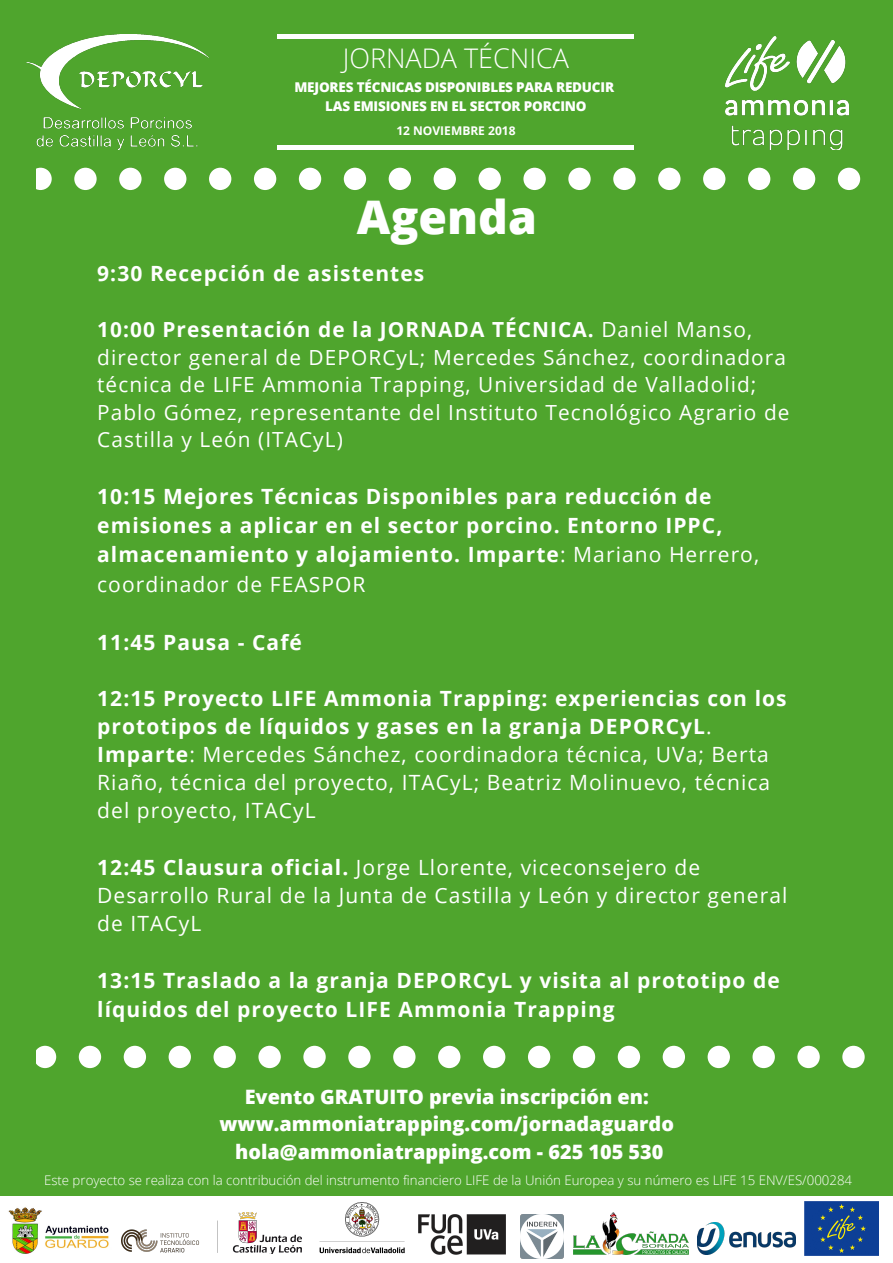
<style>
.page{position:relative;width:893px;height:1263px;background:#4fa52d}
.page>*{position:absolute;margin:0;border:0;box-sizing:border-box;transform-origin:0 0}
.t1{font:800 46.35px "Open Sans";color:#fff}
.t2{font:300 27px "Open Sans";color:#fff}
.t3{font:21px/28.1px "Open Sans";letter-spacing:.05em;color:#fff}
.t4{font:700 21px/29.2px "Open Sans";letter-spacing:.05em;color:#fff}
.t5{font:20.85px/27.6px "Open Sans";letter-spacing:.05em;color:#fff}
.t6{font:800 19.88px/27.6px "Open Sans";color:#fff;text-align:center}
.t7{font:800 13.5px/19.1px "Open Sans";letter-spacing:-.015em;color:#fff;text-align:center}
.t8{font:300 13.27px "Open Sans";color:#fff}
.t9{font:700 12px "Open Sans";color:#fff}
.s1{font-weight:700}
.s2{font-weight:400}
</style>
<div class="page">
<hr style="left:278px;top:145px;width:356px;height:4px;background:#fff">
<hr style="left:278px;top:35px;width:356px;height:4px;background:#fff">
<img style="left:726px;top:99px;width:122px;height:51px">
<div style="left:254px;top:168px;width:22px;height:22px;background:#fff;border-radius:50%"></div>
<div style="left:299px;top:168px;width:22px;height:22px;background:#fff;border-radius:50%"></div>
<div style="left:209px;top:168px;width:22px;height:22px;background:#fff;border-radius:50%"></div>
<div style="left:389px;top:168px;width:22px;height:22px;background:#fff;border-radius:50%"></div>
<svg style="left:36px;top:168px;width:16px;height:22px"></svg>
<div style="left:433px;top:168px;width:23px;height:22px;background:#fff;border-radius:50%"></div>
<div style="left:74px;top:168px;width:23px;height:22px;background:#fff;border-radius:50%"></div>
<div style="left:119px;top:168px;width:23px;height:22px;background:#fff;border-radius:50%"></div>
<div style="left:164px;top:168px;width:22px;height:22px;background:#fff;border-radius:50%"></div>
<div style="left:344px;top:168px;width:22px;height:22px;background:#fff;border-radius:50%"></div>
<div style="left:703px;top:168px;width:22px;height:22px;background:#fff;border-radius:50%"></div>
<div style="left:748px;top:168px;width:22px;height:22px;background:#fff;border-radius:50%"></div>
<div style="left:793px;top:168px;width:22px;height:22px;background:#fff;border-radius:50%"></div>
<div style="left:838px;top:168px;width:22px;height:22px;background:#fff;border-radius:50%"></div>
<div style="left:658px;top:168px;width:22px;height:22px;background:#fff;border-radius:50%"></div>
<div style="left:523px;top:168px;width:23px;height:22px;background:#fff;border-radius:50%"></div>
<div style="left:568px;top:168px;width:22px;height:22px;background:#fff;border-radius:50%"></div>
<div style="left:478px;top:168px;width:23px;height:22px;background:#fff;border-radius:50%"></div>
<div style="left:613px;top:168px;width:22px;height:22px;background:#fff;border-radius:50%"></div>
<div style="left:258px;top:1046px;width:23px;height:22px;background:#fff;border-radius:50%"></div>
<div style="left:303px;top:1046px;width:23px;height:22px;background:#fff;border-radius:50%"></div>
<div style="left:213px;top:1046px;width:23px;height:22px;background:#fff;border-radius:50%"></div>
<div style="left:393px;top:1046px;width:22px;height:22px;background:#fff;border-radius:50%"></div>
<svg style="left:36px;top:1046px;width:20px;height:22px"></svg>
<div style="left:438px;top:1046px;width:22px;height:22px;background:#fff;border-radius:50%"></div>
<div style="left:79px;top:1046px;width:22px;height:22px;background:#fff;border-radius:50%"></div>
<div style="left:124px;top:1046px;width:22px;height:22px;background:#fff;border-radius:50%"></div>
<div style="left:169px;top:1046px;width:22px;height:22px;background:#fff;border-radius:50%"></div>
<div style="left:348px;top:1046px;width:22px;height:22px;background:#fff;border-radius:50%"></div>
<div style="left:707px;top:1046px;width:23px;height:22px;background:#fff;border-radius:50%"></div>
<div style="left:752px;top:1046px;width:23px;height:22px;background:#fff;border-radius:50%"></div>
<div style="left:797px;top:1046px;width:22px;height:22px;background:#fff;border-radius:50%"></div>
<div style="left:842px;top:1046px;width:22px;height:22px;background:#fff;border-radius:50%"></div>
<div style="left:662px;top:1046px;width:23px;height:22px;background:#fff;border-radius:50%"></div>
<div style="left:528px;top:1046px;width:22px;height:22px;background:#fff;border-radius:50%"></div>
<div style="left:573px;top:1046px;width:22px;height:22px;background:#fff;border-radius:50%"></div>
<div style="left:483px;top:1046px;width:22px;height:22px;background:#fff;border-radius:50%"></div>
<div style="left:618px;top:1046px;width:22px;height:22px;background:#fff;border-radius:50%"></div>
<img style="left:27px;top:34px;width:181px;height:116px">
<img style="left:726px;top:37px;width:63px;height:53px">
<img style="left:796px;top:41px;width:50px;height:43px">
<div style="left:0;top:1196px;width:893px;height:67px;background:#fff"></div>
<img style="left:121px;top:1212px;width:180px;height:42px">
<img style="left:319px;top:1202px;width:86px;height:52px">
<img style="left:804px;top:1202px;width:74px;height:53px">
<img style="left:418px;top:1214px;width:88px;height:40px">
<img style="left:520px;top:1214px;width:43px;height:44px">
<img style="left:573px;top:1212px;width:115px;height:42px">
<img style="left:697px;top:1222px;width:98px;height:32px">
<img style="left:8px;top:1207px;width:101px;height:47px">
<p class="t2" style="left:343px;top:39px;width:228px">JORNADA TÉCNICA</p>
<p class="t7" style="left:294px;top:77px;width:321px">MEJORES TÉCNICAS DISPONIBLES PARA REDUCIR<br>LAS EMISIONES EN EL SECTOR PORCINO</p>
<p class="t9" style="left:396px;top:122px;width:121px">12 NOVIEMBRE 2018</p>
<h1 class="t1" style="left:357px;top:185px;width:182px">Agenda</h1>
<p class="t4" style="left:97px;top:258px;width:329px">9:30 Recepción de asistentes</p>
<p class="t5" style="left:97px;top:315px;width:694px"><span class="s1">10:00 Presentación de la JORNADA TÉCNICA.</span> Daniel Manso, director general de DEPORCyL; Mercedes Sánchez, coordinadora técnica de LIFE Ammonia Trapping, Universidad de Valladolid; Pablo Gómez, representante del Instituto Tecnológico Agrario de Castilla y León (ITACyL)</p>
<p class="t4" style="left:97px;top:481px;width:663px">10:15 Mejores Técnicas Disponibles para reducción de emisiones a aplicar en el sector porcino. Entorno IPPC, almacenamiento y alojamiento. Imparte<span class="s2">: Mariano Herrero, coordinador de FEASPOR</span></p>
<p class="t4" style="left:97px;top:627px;width:206px">11:45 Pausa - Café</p>
<p class="t3" style="left:97px;top:683px;width:691px"><span class="s1">12:15 Proyecto LIFE Ammonia Trapping: experiencias con los prototipos de líquidos y gases en la granja DEPORCyL</span>.<br><span class="s1">Imparte</span>: Mercedes Sánchez, coordinadora técnica, UVa; Berta Riaño, técnica del proyecto, ITACyL; Beatriz Molinuevo, técnica del proyecto, ITACyL</p>
<p class="t3" style="left:97px;top:852px;width:692px"><span class="s1">12:45 Clausura oficial.</span> Jorge Llorente, viceconsejero de<br>Desarrollo Rural de la Junta de Castilla y León y director general de ITACyL</p>
<p class="t4" style="left:97px;top:965px;width:684px">13:15 Traslado a la granja DEPORCyL y visita al prototipo de líquidos del proyecto LIFE Ammonia Trapping</p>
<p class="t6" style="left:219px;top:1082px;width:456px">Evento GRATUITO previa inscripción en: www.ammoniatrapping.com/jornadaguardo hola@ammoniatrapping.com - 625 105 530</p>
<p class="t8" style="left:44px;top:1170px;width:809px">Este proyecto se realiza con la contribución del instrumento financiero LIFE de la Unión Europea y su número es LIFE 15 ENV/ES/000284</p>
</div>
